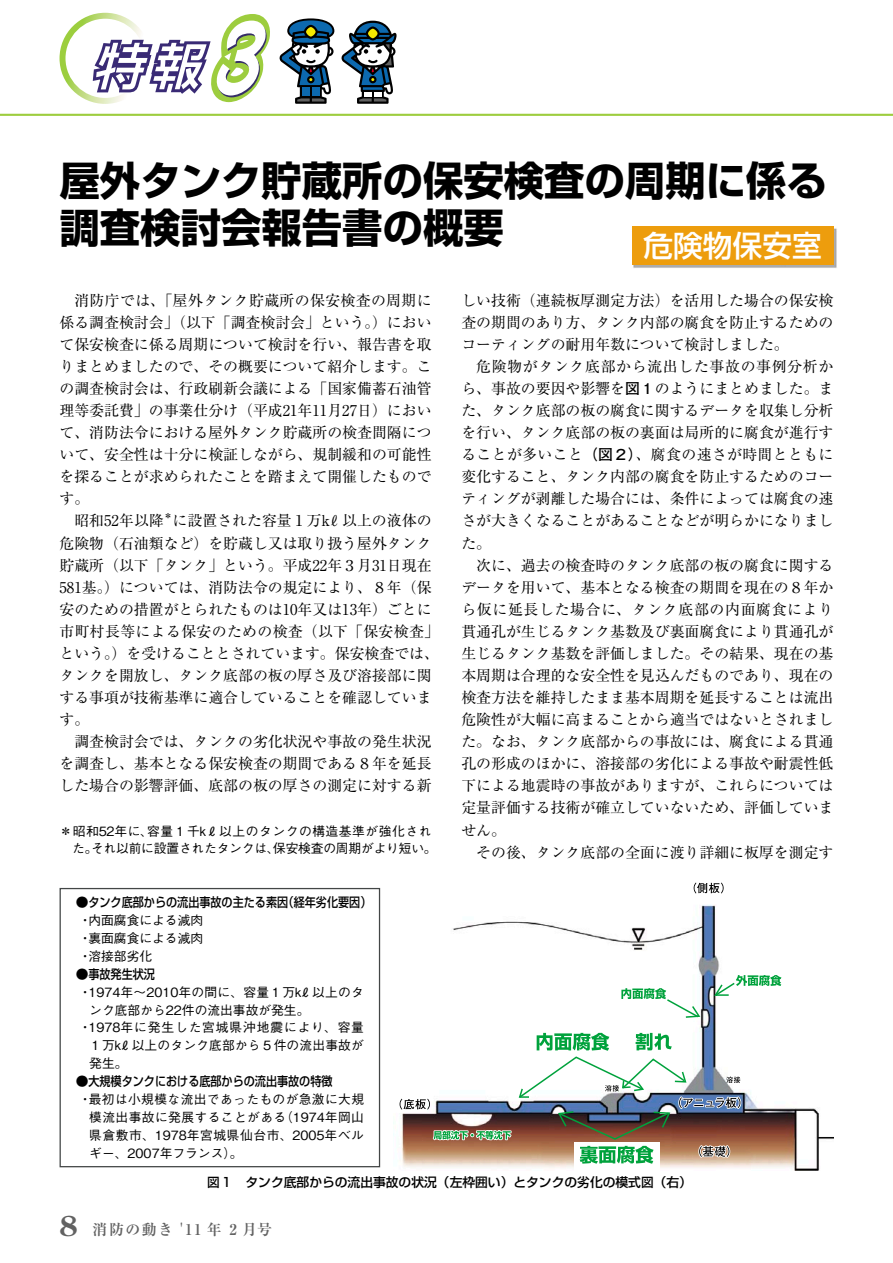
<style>
.page{position:relative;width:893px;height:1263px;background:#fff}
.page>*{position:absolute;margin:0;border:0;box-sizing:border-box;transform-origin:0 0}
.t1{font:700 40.35px/46.8px "Shin Go Pro";color:#000}
.t2{font:500 29.7px "Shin Go Pro";color:#fff}
.t3{font:14.85px/22px "Ryumin Pro";color:#000;text-align:justify}
.t4{font:14.85px "Ryumin Pro";letter-spacing:.025em;color:#000}
.t5{font:700 14.85px "Ryumin Pro";letter-spacing:.1em;color:#626262}
.t6{font:500 12.75px/17.9px "Gothic BBB Pro";color:#000;text-align:justify}
.t7{font:500 12.75px "Shin Go Pro";color:#000}
.t8{font:500 12.75px "Gothic BBB Pro";letter-spacing:.07em;color:#000}
.t9{font:8.7px "Ryumin Pro";color:#000}
.s1{font-family:"Futo Go B101 Pro";font-weight:700}
.s2{font-family:"Century Old Style";font-size:27.6px}
</style>
<div class="page">
<svg style="left:60px;top:13px;width:210px;height:91px"></svg>
<hr style="left:0;top:114px;width:893px;height:2px;background:#9dcd3e">
<svg style="left:341px;top:21px;width:56px;height:83px"></svg>
<svg style="left:279px;top:18px;width:55px;height:86px"></svg>
<img style="left:632px;top:226px;width:205px;height:42px">
<div style="left:632px;top:226px;width:201px;height:38px;background:#ed9d0d"></div>
<div style="left:60px;top:888px;width:320px;height:279px;border:1px solid #434646"></div>
<img style="left:399px;top:886px;width:434px;height:284px">
<div style="left:574px;top:1142px;width:85px;height:28px;background:#fff"></div>
<svg style="left:621px;top:988px;width:81px;height:31px"></svg>
<svg style="left:713px;top:975px;width:68px;height:22px"></svg>
<svg style="left:694px;top:882px;width:30px;height:11px"></svg>
<svg style="left:400px;top:1033px;width:342px;height:131px"></svg>
<h1 class="t1" style="left:60px;top:153px;width:769px">屋外タンク貯蔵所の保安検査の周期に係る調査検討会報告書の概要</h1>
<h2 class="t2" style="left:643px;top:221px;width:180px">危険物保安室</h2>
<p class="t4" style="left:74px;top:288px;width:359px">消防庁では、「屋外タンク貯蔵所の保安検査の周期に</p>
<p class="t3" style="left:60px;top:310px;width:374px">係る調査検討会」（以下「調査検討会」という。）におい</p>
<p class="t3" style="left:60px;top:332px;width:374px">て保安検査に係る周期について検討を行い、報告書を取</p>
<p class="t3" style="left:60px;top:354px;width:374px">りまとめましたので、その概要について紹介します。こ</p>
<p class="t3" style="left:60px;top:376px;width:374px">の調査検討会は、行政刷新会議による「国家備蓄石油管</p>
<p class="t3" style="left:60px;top:398px;width:374px">理等委託費」の事業仕分け（平成21年11月27日）におい</p>
<p class="t3" style="left:60px;top:420px;width:374px">て、消防法令における屋外タンク貯蔵所の検査間隔につ</p>
<p class="t3" style="left:60px;top:443px;width:374px">いて、安全性は十分に検証しながら、規制緩和の可能性</p>
<p class="t3" style="left:60px;top:465px;width:374px">を探ることが求められたことを踏まえて開催したもので</p>
<p class="t3" style="left:60px;top:487px;width:31px">す。</p>
<p class="t3" style="left:74px;top:509px;width:91px">昭和52年以降</p>
<p class="t9" style="left:164px;top:509px;width:10px">＊</p>
<p class="t3" style="left:60px;top:509px;width:381px;text-align:left;text-indent:113px">に設置された容量１万kℓ以上の液体の危険物（石油類など）を貯蔵し又は取り扱う屋外タンク貯蔵所（以下「タンク」という。平成22年３月31日現在<br>581基。）については、消防法令の規定により、８年（保安のための措置がとられたものは10年又は13年）ごとに市町村長等による保安のための検査（以下「保安検査」という。）を受けることとされています。保安検査では、タンクを開放し、タンク底部の板の厚さ及び溶接部に関する事項が技術基準に適合していることを確認しています。</p>
<p class="t3" style="left:60px;top:730px;width:374px;text-indent:15px">調査検討会では、タンクの劣化状況や事故の発生状況を調査し、基本となる保安検査の期間である８年を延長した場合の影響評価、底部の板の厚さの測定に対する新</p>
<p class="t6" style="left:72px;top:821px;width:366px;line-height:17px;text-indent:-13px">＊昭和52年に、容量１千kℓ以上のタンクの構造基準が強化された。それ以前に設置されたタンクは、保安検査の周期がより短い。</p>
<p class="t3" style="left:461px;top:288px;width:374px">しい技術（連続板厚測定方法）を活用した場合の保安検査の期間のあり方、タンク内部の腐食を防止するためのコーティングの耐用年数について検討しました。</p>
<p class="t3" style="left:461px;top:354px;width:374px;text-indent:15px">危険物がタンク底部から流出した事故の事例分析から、事故の要因や影響を<span class="s1">図１</span>のようにまとめました。また、タンク底部の板の腐食に関するデータを収集し分析を行い、タンク底部の板の裏面は局所的に腐食が進行することが多いこと<span class="s1">（図２）</span>、腐食の速さが時間とともに変化すること、タンク内部の腐食を防止するためのコーティングが剥離した場合には、条件によっては腐食の速さが大きくなることがあることなどが明らかになりました。</p>
<p class="t3" style="left:461px;top:553px;width:374px;text-indent:15px">次に、過去の検査時のタンク底部の板の腐食に関するデータを用いて、基本となる検査の期間を現在の８年から仮に延長した場合に、タンク底部の内面腐食により貫通孔が生じるタンク基数及び裏面腐食により貫通孔が生じるタンク基数を評価しました。その結果、現在の基本周期は合理的な安全性を見込んだものであり、現在の検査方法を維持したまま基本周期を延長することは流出危険性が大幅に高まることから適当ではないとされました。なお、タンク底部からの事故には、腐食による貫通孔の形成のほかに、溶接部の劣化による事故や耐震性低下による地震時の事故がありますが、これらについては定量評価する技術が確立していないため、評価していません。</p>
<p class="t3" style="left:476px;top:840px;width:359px">その後、タンク底部の全面に渡り詳細に板厚を測定す</p>
<p class="t7" style="left:76px;top:892px;width:297px">●タンク底部からの流出事故の主たる素因（経年劣化要因）</p>
<p class="t6" style="left:79px;top:910px;width:126px">・内面腐食による減肉・裏面腐食による減肉・溶接部劣化</p>
<p class="t7" style="left:76px;top:963px;width:81px">●事故発生状況</p>
<p class="t6" style="left:79px;top:981px;width:287px">・1974年～2010年の間に、容量１万kℓ以上のタ</p>
<p class="t6" style="left:89px;top:999px;width:222px">ンク底部から22件の流出事故が発生。</p>
<p class="t8" style="left:79px;top:1017px;width:287px">・1978年に発生した宮城県沖地震により、容量</p>
<p class="t6" style="left:89px;top:1035px;width:276px">１万kℓ以上のタンク底部から５件の流出事故が</p>
<p class="t6" style="left:89px;top:1053px;width:40px">発生。</p>
<p class="t7" style="left:76px;top:1071px;width:258px">●大規模タンクにおける底部からの流出事故の特徴</p>
<p class="t6" style="left:89px;top:1088px;width:276px;text-indent:-10px">・最初は小規模な流出であったものが急激に大規模流出事故に発展することがある（1974年岡山県倉敷市、1978年宮城県仙台市、2005年ベルギー、2007年フランス）。</p>
<p class="t7" style="left:207px;top:1172px;width:486px">図１　タンク底部からの流出事故の状況（左枠囲い）とタンクの劣化の模式図（右）</p>
<p class="t5" style="left:60px;top:1218px;width:214px"><span class="s2">8</span> 消防の動き '11 年 2 月号</p>
</div>
